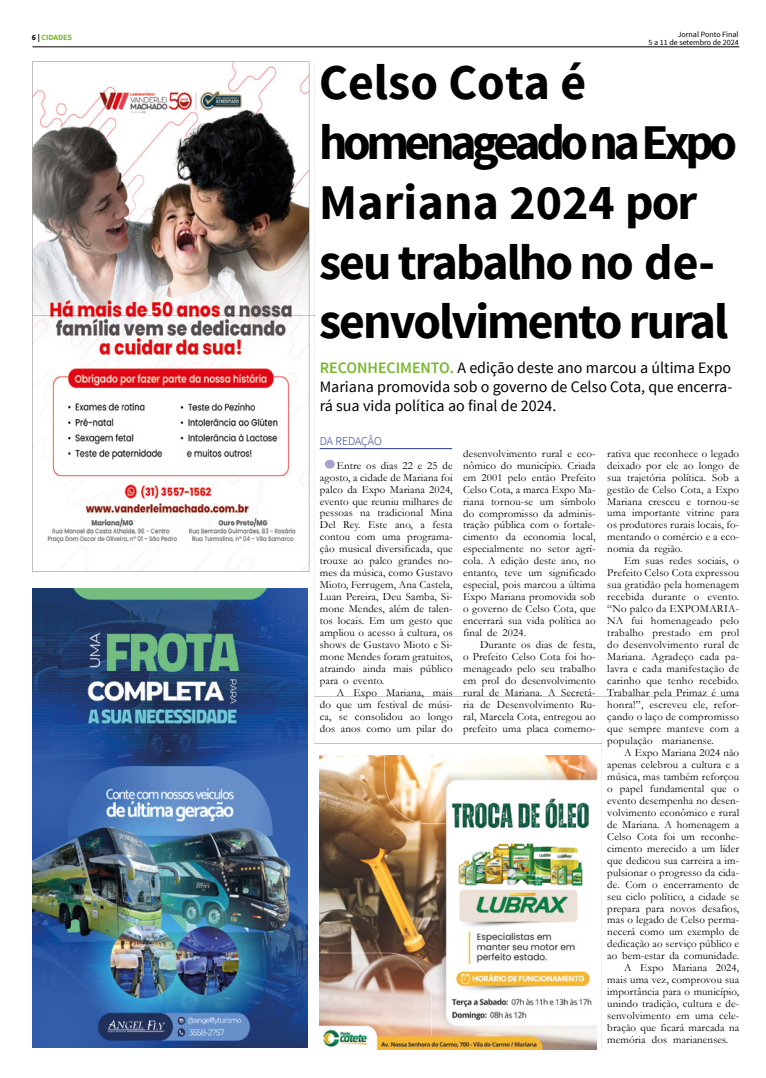
<style>
.page{position:relative;width:766px;height:1078px;background:#fff}
.page>*{position:absolute;margin:0;border:0;box-sizing:border-box;transform-origin:0 0}
.t1{font:700 49.8px/59.8px "Source Sans Pro";letter-spacing:-.04em;color:#000}
.t2{font:15.9px/19.1px "Source Sans Pro";color:#000;text-align:justify}
.t3{font:300 12px "Source Sans Pro";letter-spacing:-.01em;color:#283583}
.t4{font:11px/12px "Garamond";letter-spacing:.01em;color:#000;text-align:justify}
.t5{font:8px/8px "Source Sans Pro";color:#000;text-align:right}
.t6{font:700 8px "Source Sans Pro";color:#76b82a}
.s1{color:#000}
.s2{font-weight:600;color:#76b82a}
</style>
<div class="page">
<hr style="left:32px;top:47px;width:707px;height:1px;background:#000">
<img style="left:32px;top:61px;width:277px;height:510px">
<img style="left:319px;top:755px;width:277px;height:294px">
<img style="left:32px;top:588px;width:275px;height:459px">
<img style="left:33px;top:315px;width:276px;height:1px">
<svg style="left:309px;top:62px;width:6px;height:681px"></svg>
<hr style="left:314px;top:695px;width:424px;height:1px;background:#c6c6c6">
<hr style="left:320px;top:448px;width:132px;height:1px;background:#283583">
<div style="left:324px;top:459px;width:11px;height:9px;background:#a7a3cc;border-radius:50%"></div>
<hr style="left:314px;top:743px;width:287px;height:1px;background:#c6c6c6">
<svg style="left:601px;top:743px;width:1px;height:306px"></svg>
<p class="t6" style="left:32px;top:32px;width:42px"><span class="s1">6 |</span> CIDADES</p>
<p class="t5" style="left:648px;top:31px;width:92px">Jornal Ponto Final<br>5 a 11 de setembro de 2024</p>
<h1 class="t1" style="left:319px;top:54px;width:419px">Celso Cota é homenageado na Expo<br>Mariana 2024 por seu trabalho no de&shy;senvolvimento rural</h1>
<h2 class="t2" style="left:319px;top:358px;width:414px"><span class="s2">RECONHECIMENTO.</span> A edição deste ano marcou a última Expo Mariana promovida sob o governo de Celso Cota, que encerra&shy;rá sua vida política ao final de 2024.</h2>
<p class="t3" style="left:320px;top:433px;width:63px">DA REDAÇÃO</p>
<p class="t4" style="left:320px;top:459px;width:134px;text-indent:17px">Entre os dias 22 e 25 de agosto, a cidade de Mariana foi palco da Expo Mariana 2024, evento que reuniu milhares de pessoas na tradicional Mina Del Rey. Este ano, a festa contou com uma programa&shy;ção musical diversificada, que trouxe ao palco grandes no&shy;mes da música, como Gustavo Mioto, Ferrugem, Ana Castela, Luan Pereira, Deu Samba, Si&shy;mone Mendes, além de talen&shy;tos locais. Em um gesto que ampliou o acesso à cultura, os shows de Gustavo Mioto e Si&shy;mone Mendes foram gratuitos, atraindo ainda mais público para o evento.</p>
<p class="t4" style="left:320px;top:686px;width:134px;text-indent:17px">A Expo Mariana, mais do que um festival de músi&shy;ca, se consolidou ao longo dos anos como um pilar do</p>
<p class="t4" style="left:607px;top:447px;width:133px">rativa que reconhece o legado deixado por ele ao longo de sua trajetória política. Sob a gestão de Celso Cota, a Expo Mariana cresceu e tornou-se uma importante vitrine para os produtores rurais locais, fo&shy;mentando o comércio e a eco&shy;nomia da região.</p>
<p class="t4" style="left:607px;top:554px;width:133px;text-indent:17px">Em suas redes sociais, o Prefeito Celso Cota expressou sua gratidão pela homenagem recebida durante o evento. “No palco da EXPOMARIA-NA fui homenageado pelo trabalho prestado em prol do desenvolvimento rural de Mariana. Agradeço cada pa&shy;lavra e cada manifestação de carinho que tenho recebido.<br>Trabalhar pela Primaz é uma honra!”, escreveu ele, refor&shy;çando o laço de compromisso que sempre manteve com a população marianense.</p>
<p class="t4" style="left:624px;top:746px;width:116px">A Expo Mariana 2024 não</p>
<p class="t4" style="left:607px;top:758px;width:133px">apenas celebrou a cultura e a</p>
<p class="t4" style="left:607px;top:770px;width:133px">música, mas também reforçou</p>
<p class="t4" style="left:607px;top:781px;width:133px">o papel fundamental que o</p>
<p class="t4" style="left:607px;top:793px;width:133px">evento desempenha no desen-</p>
<p class="t4" style="left:607px;top:805px;width:133px">volvimento econômico e rural</p>
<p class="t4" style="left:607px;top:817px;width:133px">de Mariana. A homenagem a</p>
<p class="t4" style="left:607px;top:829px;width:133px">Celso Cota foi um reconhe-</p>
<p class="t4" style="left:607px;top:841px;width:133px">cimento merecido a um líder</p>
<p class="t4" style="left:607px;top:853px;width:133px">que dedicou sua carreira a im-</p>
<p class="t4" style="left:607px;top:865px;width:133px">pulsionar o progresso da cida-</p>
<p class="t4" style="left:607px;top:877px;width:133px">de. Com o encerramento de</p>
<p class="t4" style="left:607px;top:889px;width:133px">seu ciclo político, a cidade se</p>
<p class="t4" style="left:607px;top:901px;width:133px">prepara para novos desafios,</p>
<p class="t4" style="left:607px;top:913px;width:133px">mas o legado de Celso perma-</p>
<p class="t4" style="left:607px;top:925px;width:133px">necerá como um exemplo de</p>
<p class="t4" style="left:607px;top:937px;width:133px">dedicação ao serviço público e</p>
<p class="t4" style="left:607px;top:949px;width:133px">ao bem-estar da comunidade.</p>
<p class="t4" style="left:624px;top:961px;width:116px">A Expo Mariana 2024,</p>
<p class="t4" style="left:607px;top:973px;width:133px">mais uma vez, comprovou sua</p>
<p class="t4" style="left:607px;top:985px;width:133px">importância para o município,</p>
<p class="t4" style="left:607px;top:997px;width:133px">unindo tradição, cultura e de-</p>
<p class="t4" style="left:607px;top:1009px;width:133px">senvolvimento em uma cele-</p>
<p class="t4" style="left:607px;top:1021px;width:133px">bração que ficará marcada na</p>
<p class="t4" style="left:607px;top:1033px;width:122px">memória dos marianenses.</p>
<p class="t4" style="left:463px;top:447px;width:134px">desenvolvimento rural e eco&shy;nômico do município. Criada em 2001 pelo então Prefeito Celso Cota, a marca Expo Ma&shy;riana tornou-se um símbolo do compromisso da adminis&shy;tração pública com o fortale&shy;cimento da economia local, especialmente no setor agrí&shy;cola. A edição deste ano, no entanto, teve um significado especial, pois marcou a última Expo Mariana promovida sob o governo de Celso Cota, que encerrará sua vida política ao final de 2024.</p>
<p class="t4" style="left:463px;top:638px;width:134px;text-indent:17px">Durante os dias de festa, o Prefeito Celso Cota foi ho&shy;menageado pelo seu trabalho em prol do desenvolvimento rural de Mariana. A Secretá&shy;ria de Desenvolvimento Ru&shy;ral, Marcela Cota, entregou ao prefeito uma placa comemo-</p>
</div>
